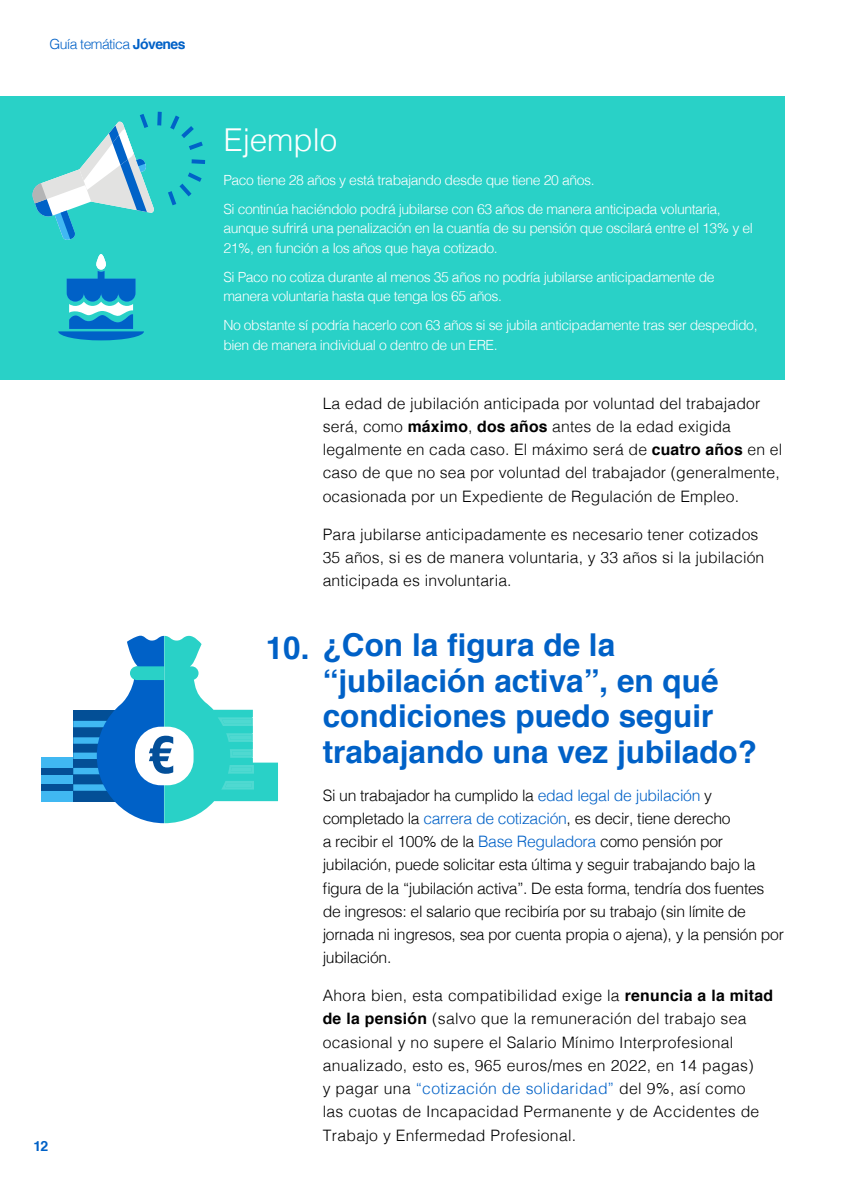
<style>
.page{position:relative;width:844px;height:1191px;background:#fff}
.page>*{position:absolute;margin:0;border:0;box-sizing:border-box;transform-origin:0 0}
.t1{font:700 31.5px/35.4px "Helvetica";color:#0061c7}
.t2{font:300 31.5px "Helvetica";color:#fff}
.t3{font:300 15.75px/23.3px "Helvetica";letter-spacing:.01em;color:#000}
.t4{font:300 15.75px/23.3px "Helvetica";letter-spacing:-.02em;color:#000}
.t5{font:300 14px/19.2px "Helvetica";letter-spacing:-.03em;color:#fff}
.t6{font:300 14px "Helvetica";letter-spacing:-.04em;color:#0061c7}
.t7{font:700 14px "Helvetica";color:#0061c7}
.s1{font-weight:700}
.s2{color:#0061c7}
</style>
<div class="page">
<div style="left:0;top:96px;width:784px;height:283px;background:#29d1c7"></div>
<div style="left:41px;top:757px;width:66px;height:44px;background:#40b8f2"></div>
<div style="left:41px;top:768px;width:32px;height:6px;background:#034f96"></div>
<div style="left:41px;top:784px;width:32px;height:6px;background:#034f96"></div>
<svg style="left:73px;top:635px;width:205px;height:188px"></svg>
<svg style="left:58px;top:254px;width:86px;height:86px"></svg>
<svg style="left:168px;top:172px;width:33px;height:33px"></svg>
<svg style="left:170px;top:115px;width:33px;height:35px"></svg>
<svg style="left:191px;top:159px;width:14px;height:5px"></svg>
<svg style="left:32px;top:112px;width:130px;height:128px"></svg>
<p class="t6" style="left:50px;top:32px;width:137px">Guía temática <span class="s1">Jóvenes</span></p>
<p class="t7" style="left:34px;top:1134px;width:16px">12</p>
<h1 class="t2" style="left:223px;top:113px;width:115px">Ejemplo</h1>
<p class="t5" style="left:223px;top:164px;width:499px;line-height:29.2px">Paco tiene 28 años y está trabajando desde que tiene 20 años.<br>Si continúa haciéndolo podrá jubilarse con 63 años de manera anticipada voluntaria,</p>
<p class="t5" style="left:223px;top:218px;width:531px">aunque sufrirá una penalización en la cuantía de su pensión que oscilará entre el 13% y el<br>21%, en función a los años que haya cotizado.</p>
<p class="t5" style="left:223px;top:266px;width:492px">Si Paco no cotiza durante al menos 35 años no podría jubilarse anticipadamente de manera voluntaria hasta que tenga los 65 años.</p>
<p class="t5" style="left:223px;top:315px;width:535px">No obstante sí podría hacerlo con 63 años si se jubila anticipadamente tras ser despedido, bien de manera individual o dentro de un ERE.</p>
<p class="t3" style="left:322px;top:390px;width:461px">La edad de jubilación anticipada por voluntad del trabajador será, como <span class="s1">máximo</span>, <span class="s1">dos años</span> antes de la edad exigida legalmente en cada caso. El máximo será de <span class="s1">cuatro años</span> en el caso de que no sea por voluntad del trabajador (generalmente, ocasionada por un Expediente de Regulación de Empleo.</p>
<p class="t3" style="left:322px;top:521px;width:443px">Para jubilarse anticipadamente es necesario tener cotizados<br>35 años, si es de manera voluntaria, y 33 años si la jubilación anticipada es involuntaria.</p>
<h1 class="t1" style="left:322px;top:628px;width:436px;text-indent:-57px">10. ¿Con la figura de la “jubilación activa”, en qué condiciones puedo seguir trabajando una vez jubilado?</h1>
<p class="t4" style="left:322px;top:782px;width:462px">Si un trabajador ha cumplido la <span class="s2">edad legal de jubilación</span> y completado la <span class="s2">carrera de cotización</span>, es decir, tiene derecho<br>a recibir el 100% de la <span class="s2">Base Reguladora</span> como pensión por jubilación, puede solicitar esta última y seguir trabajando bajo la figura de la “jubilación activa”. De esta forma, tendría dos fuentes de ingresos: el salario que recibiría por su trabajo (sin límite de jornada ni ingresos, sea por cuenta propia o ajena), y la pensión por jubilación.</p>
<p class="t3" style="left:322px;top:983px;width:452px">Ahora bien, esta compatibilidad exige la <span class="s1">renuncia a la mitad de la pensión</span> (salvo que la remuneración del trabajo sea ocasional y no supere el Salario Mínimo Interprofesional anualizado, esto es, 965 euros/mes en 2022, en 14 pagas)<br>y pagar una <span class="s2">“cotización de solidaridad”</span> del 9%, así como<br>las cuotas de Incapacidad Permanente y de Accidentes de Trabajo y Enfermedad Profesional.</p>
</div>
